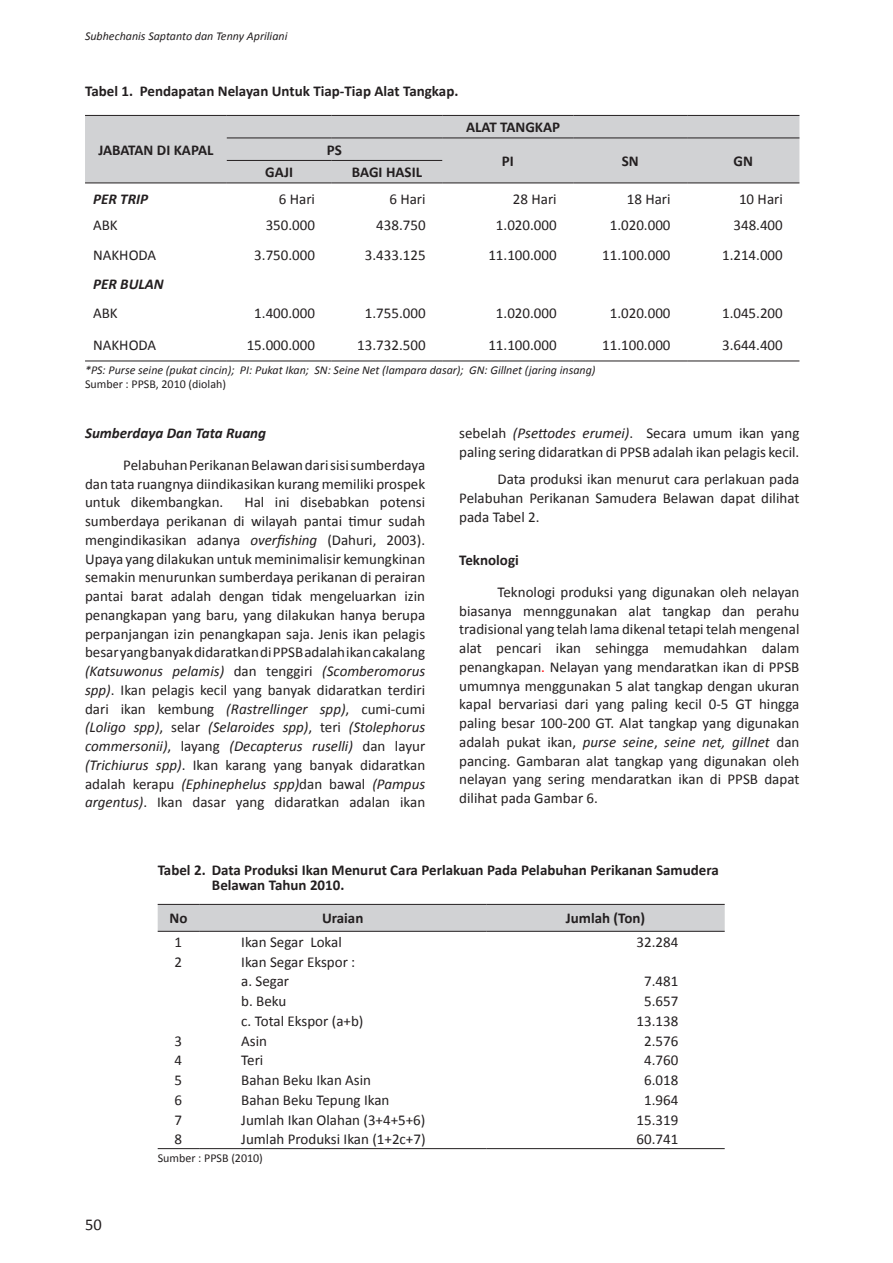
<style>
.page{position:relative;width:893px;height:1263px;background:#fff}
.page>*{position:absolute;margin:0;border:0;box-sizing:border-box;transform-origin:0 0}
.t1{font:16.5px "Calibri";color:#231f20}
.t2{font:15px/18.8px "Calibri";color:#231f20;text-align:justify}
.t3{font:700 15px/15px "Calibri";color:#231f20}
.t4{font:italic 700 15px "Calibri";color:#231f20}
.t5{font:italic 12px "Calibri";color:#231f20}
.t6{font:12px "Calibri";color:#231f20}
.s1{font-style:italic}
.s2{color:#f00}
</style>
<div class="page">
<div style="left:85px;top:116px;width:714px;height:67px;background:#d1d2d4"></div>
<hr style="left:85px;top:115px;width:142px;height:1px;background:#231f20">
<hr style="left:227px;top:115px;width:105px;height:1px;background:#231f20">
<hr style="left:332px;top:115px;width:110px;height:1px;background:#231f20">
<hr style="left:442px;top:115px;width:131px;height:1px;background:#231f20">
<hr style="left:573px;top:115px;width:114px;height:1px;background:#231f20">
<hr style="left:687px;top:115px;width:112px;height:1px;background:#231f20">
<hr style="left:227px;top:138px;width:105px;height:1px;background:#231f20">
<hr style="left:332px;top:138px;width:110px;height:1px;background:#231f20">
<hr style="left:442px;top:138px;width:131px;height:1px;background:#231f20">
<hr style="left:573px;top:138px;width:114px;height:1px;background:#231f20">
<hr style="left:687px;top:138px;width:112px;height:1px;background:#231f20">
<hr style="left:227px;top:160px;width:105px;height:1px;background:#231f20">
<hr style="left:332px;top:160px;width:110px;height:1px;background:#231f20">
<hr style="left:85px;top:183px;width:142px;height:1px;background:#231f20">
<hr style="left:227px;top:183px;width:105px;height:1px;background:#231f20">
<hr style="left:332px;top:183px;width:110px;height:1px;background:#231f20">
<hr style="left:442px;top:183px;width:131px;height:1px;background:#231f20">
<hr style="left:573px;top:183px;width:114px;height:1px;background:#231f20">
<hr style="left:687px;top:183px;width:112px;height:1px;background:#231f20">
<hr style="left:85px;top:361px;width:142px;height:1px;background:#231f20">
<hr style="left:227px;top:361px;width:105px;height:1px;background:#231f20">
<hr style="left:332px;top:361px;width:110px;height:1px;background:#231f20">
<hr style="left:442px;top:361px;width:131px;height:1px;background:#231f20">
<hr style="left:573px;top:361px;width:114px;height:1px;background:#231f20">
<hr style="left:687px;top:361px;width:112px;height:1px;background:#231f20">
<div style="left:158px;top:905px;width:567px;height:26px;background:#d1d2d4"></div>
<hr style="left:158px;top:904px;width:41px;height:1px;background:#231f20">
<hr style="left:199px;top:904px;width:287px;height:1px;background:#231f20">
<hr style="left:486px;top:904px;width:239px;height:1px;background:#231f20">
<hr style="left:158px;top:931px;width:41px;height:1px;background:#231f20">
<hr style="left:199px;top:931px;width:287px;height:1px;background:#231f20">
<hr style="left:486px;top:931px;width:239px;height:1px;background:#231f20">
<hr style="left:158px;top:1148px;width:41px;height:1px;background:#231f20">
<hr style="left:199px;top:1148px;width:287px;height:1px;background:#231f20">
<hr style="left:486px;top:1148px;width:239px;height:1px;background:#231f20">
<p class="t5" style="left:85px;top:29px;width:204px">Subhechanis Saptanto dan Tenny Apriliani</p>
<p class="t3" style="left:85px;top:83px;width:375px">Tabel 1. Pendapatan Nelayan Untuk Tiap-Tiap Alat Tangkap.</p>
<p class="t3" style="left:98px;top:142px;width:117px">JABATAN DI KAPAL</p>
<p class="t3" style="left:327px;top:142px;width:17px">PS</p>
<p class="t3" style="left:265px;top:164px;width:29px">GAJI</p>
<p class="t3" style="left:352px;top:164px;width:72px">BAGI HASIL</p>
<p class="t3" style="left:466px;top:119px;width:96px">ALAT TANGKAP</p>
<p class="t3" style="left:502px;top:153px;width:13px">PI</p>
<p class="t3" style="left:622px;top:153px;width:18px">SN</p>
<p class="t3" style="left:734px;top:153px;width:21px">GN</p>
<p class="t4" style="left:93px;top:189px;width:56px">PER TRIP</p>
<p class="t2" style="left:279px;top:189px;width:38px">6 Hari</p>
<p class="t2" style="left:389px;top:189px;width:38px">6 Hari</p>
<p class="t2" style="left:513px;top:189px;width:45px">28 Hari</p>
<p class="t2" style="left:627px;top:189px;width:45px">18 Hari</p>
<p class="t2" style="left:739px;top:189px;width:45px">10 Hari</p>
<p class="t2" style="left:93px;top:215px;width:26px">ABK</p>
<p class="t2" style="left:266px;top:215px;width:51px">350.000</p>
<p class="t2" style="left:376px;top:215px;width:51px">438.750</p>
<p class="t2" style="left:496px;top:215px;width:62px">1.020.000</p>
<p class="t2" style="left:610px;top:215px;width:62px">1.020.000</p>
<p class="t2" style="left:733px;top:215px;width:51px">348.400</p>
<p class="t2" style="left:93px;top:245px;width:65px">NAKHODA</p>
<p class="t2" style="left:254px;top:245px;width:62px">3.750.000</p>
<p class="t2" style="left:365px;top:245px;width:62px">3.433.125</p>
<p class="t2" style="left:488px;top:245px;width:70px">11.100.000</p>
<p class="t2" style="left:602px;top:245px;width:70px">11.100.000</p>
<p class="t2" style="left:722px;top:245px;width:62px">1.214.000</p>
<p class="t4" style="left:93px;top:274px;width:72px">PER BULAN</p>
<p class="t2" style="left:93px;top:303px;width:26px">ABK</p>
<p class="t2" style="left:254px;top:303px;width:62px">1.400.000</p>
<p class="t2" style="left:365px;top:303px;width:62px">1.755.000</p>
<p class="t2" style="left:496px;top:303px;width:62px">1.020.000</p>
<p class="t2" style="left:610px;top:303px;width:62px">1.020.000</p>
<p class="t2" style="left:722px;top:303px;width:62px">1.045.200</p>
<p class="t2" style="left:93px;top:335px;width:65px">NAKHODA</p>
<p class="t2" style="left:247px;top:335px;width:70px">15.000.000</p>
<p class="t2" style="left:357px;top:335px;width:70px">13.732.500</p>
<p class="t2" style="left:488px;top:335px;width:70px">11.100.000</p>
<p class="t2" style="left:602px;top:335px;width:70px">11.100.000</p>
<p class="t2" style="left:722px;top:335px;width:62px">3.644.400</p>
<p class="t5" style="left:85px;top:363px;width:512px">*PS: Purse seine (pukat cincin); PI: Pukat Ikan; SN: Seine Net (lampara dasar); GN: Gillnet (jaring insang)</p>
<p class="t6" style="left:85px;top:377px;width:142px">Sumber : PPSB, 2010 (diolah)</p>
<p class="t4" style="left:85px;top:424px;width:183px">Sumberdaya Dan Tata Ruang</p>
<p class="t2" style="left:85px;top:455px;width:342px;text-indent:38px">Pelabuhan Perikanan Belawan dari sisi sumberdaya dan tata ruangnya diindikasikan kurang memiliki prospek untuk dikembangkan.</p>
<p class="t2" style="left:459px;top:423px;width:342px">sebelah <span class="s1">(Psettodes erumei)</span>. Secara umum ikan yang paling sering didaratkan di PPSB adalah ikan pelagis kecil.</p>
<p class="t2" style="left:459px;top:469px;width:342px;text-indent:38px">Data produksi ikan menurut cara perlakuan pada Pelabuhan Perikanan Samudera Belawan dapat dilihat pada Tabel 2.</p>
<p class="t3" style="left:459px;top:552px;width:61px">Teknologi</p>
<p class="t2" style="left:459px;top:582px;width:342px;text-indent:38px">Teknologi produksi yang digunakan oleh nelayan biasanya mennggunakan alat tangkap dan perahu tradisional yang telah lama dikenal tetapi telah mengenal alat pencari ikan sehingga memudahkan dalam penangkapan<span class="s2">.</span> Nelayan yang mendaratkan ikan di PPSB umumnya menggunakan 5 alat tangkap dengan ukuran kapal bervariasi dari yang paling kecil 0-5 GT hingga paling besar 100-200 GT. Alat tangkap yang digunakan adalah pukat ikan, <span class="s1">purse seine</span>, <span class="s1">seine net, gillnet</span> dan pancing. Gambaran alat tangkap yang digunakan oleh nelayan yang sering mendaratkan ikan di PPSB dapat dilihat pada Gambar 6.</p>
<p class="t2" style="left:85px;top:492px;width:342px;text-indent:159px">Hal ini disebabkan potensi sumberdaya perikanan di wilayah pantai timur sudah mengindikasikan adanya <span class="s1">overfishing</span> (Dahuri, 2003).<br>Upaya yang dilakukan untuk meminimalisir kemungkinan semakin menurunkan sumberdaya perikanan di perairan pantai barat adalah dengan tidak mengeluarkan izin penangkapan yang baru, yang dilakukan hanya berupa perpanjangan izin penangkapan saja. Jenis ikan pelagis besar yang banyak didaratkan di PPSB adalah ikan cakalang <span class="s1">(Katsuwonus pelamis)</span> dan tenggiri <span class="s1">(Scomberomorus spp)</span>. Ikan pelagis kecil yang banyak didaratkan terdiri dari ikan kembung <span class="s1">(Rastrellinger spp)</span>, cumi-cumi <span class="s1">(Loligo spp)</span>, selar <span class="s1">(Selaroides spp)</span>, teri <span class="s1">(Stolephorus commersonii)</span>, layang <span class="s1">(Decapterus ruselli)</span> dan layur <span class="s1">(Trichiurus spp)</span>. Ikan karang yang banyak didaratkan adalah kerapu <span class="s1">(Ephinephelus spp)</span>dan bawal <span class="s1">(Pampus argentus)</span>. Ikan dasar yang didaratkan adalan ikan</p>
<p class="t3" style="left:212px;top:861px;width:508px;text-indent:-54px">Tabel 2. Data Produksi Ikan Menurut Cara Perlakuan Pada Pelabuhan Perikanan Samudera<br>Belawan Tahun 2010.</p>
<p class="t3" style="left:169px;top:910px;width:19px">No</p>
<p class="t3" style="left:322px;top:910px;width:43px">Uraian</p>
<p class="t3" style="left:566px;top:910px;width:81px">Jumlah (Ton)</p>
<p class="t2" style="left:175px;top:932px;width:9px">1</p>
<p class="t2" style="left:241px;top:932px;width:102px">Ikan Segar Lokal</p>
<p class="t2" style="left:636px;top:932px;width:43px">32.284</p>
<p class="t2" style="left:175px;top:951px;width:9px">2</p>
<p class="t2" style="left:241px;top:951px;width:116px;line-height:19.8px">Ikan Segar Ekspor : a. Segar</p>
<p class="t2" style="left:644px;top:971px;width:36px">7.481</p>
<p class="t2" style="left:241px;top:991px;width:47px">b. Beku</p>
<p class="t2" style="left:644px;top:991px;width:36px">5.657</p>
<p class="t2" style="left:241px;top:1011px;width:124px">c. Total Ekspor (a+b)</p>
<p class="t2" style="left:636px;top:1011px;width:43px">13.138</p>
<p class="t1" style="left:85px;top:1214px;width:18px">50</p>
<p class="t2" style="left:175px;top:1030px;width:9px">3</p>
<p class="t2" style="left:241px;top:1030px;width:27px">Asin</p>
<p class="t2" style="left:644px;top:1030px;width:36px">2.576</p>
<p class="t2" style="left:175px;top:1050px;width:9px">4</p>
<p class="t2" style="left:241px;top:1050px;width:24px">Teri</p>
<p class="t2" style="left:644px;top:1050px;width:36px">4.760</p>
<p class="t2" style="left:175px;top:1070px;width:9px">5</p>
<p class="t2" style="left:241px;top:1070px;width:131px">Bahan Beku Ikan Asin</p>
<p class="t2" style="left:644px;top:1070px;width:36px">6.018</p>
<p class="t2" style="left:175px;top:1090px;width:9px">6</p>
<p class="t2" style="left:241px;top:1090px;width:150px">Bahan Beku Tepung Ikan</p>
<p class="t2" style="left:644px;top:1090px;width:36px">1.964</p>
<p class="t2" style="left:175px;top:1109px;width:9px">7</p>
<p class="t2" style="left:241px;top:1109px;width:186px">Jumlah Ikan Olahan (3+4+5+6)</p>
<p class="t2" style="left:636px;top:1109px;width:43px">15.319</p>
<p class="t2" style="left:175px;top:1129px;width:9px">8</p>
<p class="t2" style="left:241px;top:1129px;width:186px">Jumlah Produksi Ikan (1+2c+7)</p>
<p class="t2" style="left:636px;top:1129px;width:43px">60.741</p>
<p class="t6" style="left:158px;top:1150px;width:107px">Sumber : PPSB (2010)</p>
</div>
